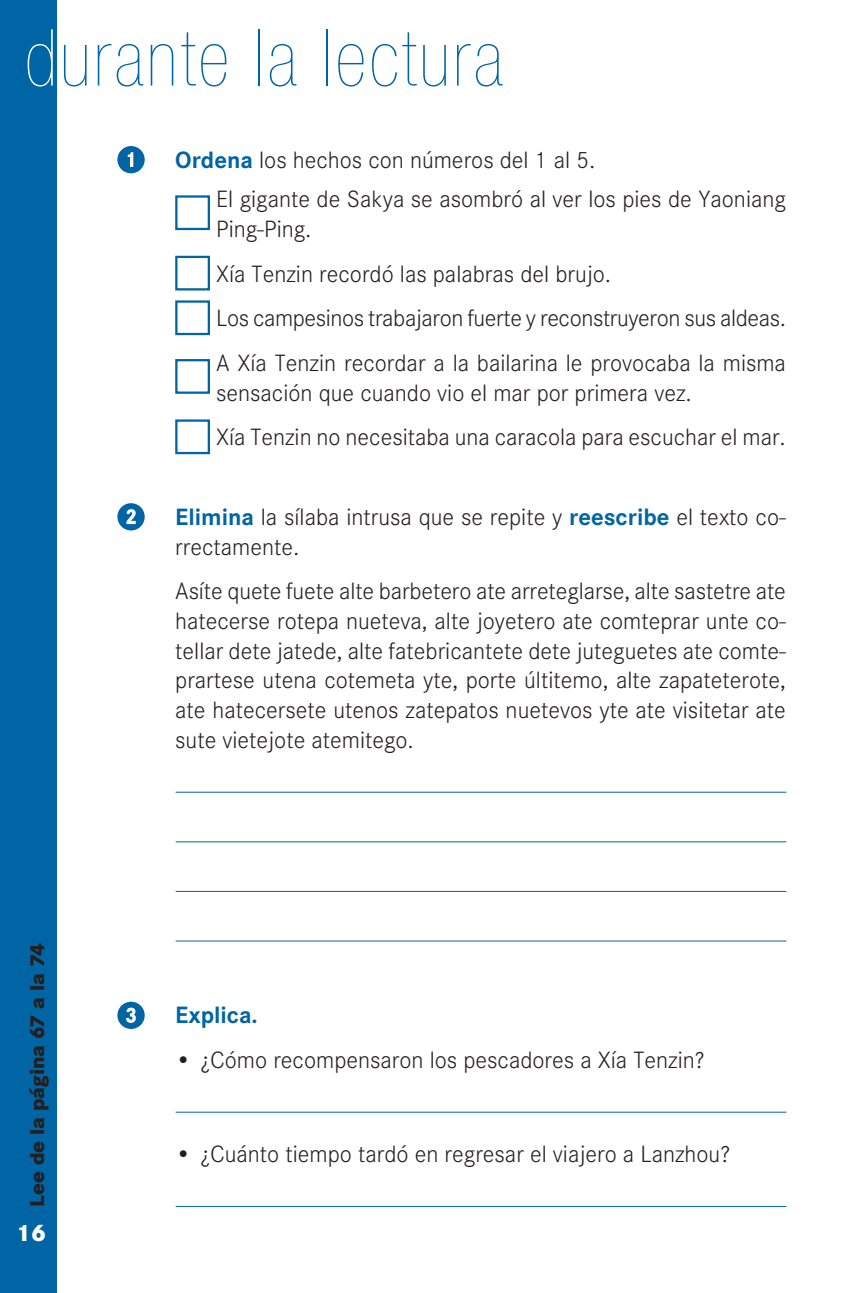
<style>
.page{position:relative;width:847px;height:1293px;background:#fff}
.page>*{position:absolute;margin:0;border:0;box-sizing:border-box;transform-origin:0 0}
.t1{font:900 condensed 78.75px "Helvetica Neue";letter-spacing:.04em;color:#0065a4}
.t2{font:300 24.5px/29.8px "Corporate S";color:#231f20}
.t3{font:700 24.5px "Corporate S";color:#0065a4}
.t4{font:800 24.5px "Corporate S";color:#fff}
.t5{font:800 21px "Corporate S";color:#231f20}
.s1{color:#fff}
.s2{font-weight:700;color:#0065a4}
.s3{font-weight:400}
</style>
<div class="page">
<div style="left:0;top:0;width:56px;height:1293px;background:#0065a4"></div>
<svg style="left:117px;top:146px;width:28px;height:27px"></svg>
<div style="left:175px;top:195px;width:35px;height:35px;border:2px solid #0065a4"></div>
<div style="left:175px;top:256px;width:35px;height:34px;border:2px solid #0065a4"></div>
<div style="left:175px;top:300px;width:35px;height:35px;border:2px solid #0065a4"></div>
<div style="left:175px;top:359px;width:35px;height:35px;border:2px solid #0065a4"></div>
<div style="left:175px;top:419px;width:35px;height:35px;border:2px solid #0065a4"></div>
<svg style="left:117px;top:503px;width:28px;height:27px"></svg>
<hr style="left:176px;top:792px;width:610px;height:1px;background:#0065a4">
<hr style="left:176px;top:841px;width:610px;height:1px;background:#0065a4">
<hr style="left:176px;top:891px;width:610px;height:1px;background:#0065a4">
<hr style="left:176px;top:940px;width:610px;height:1px;background:#0065a4">
<svg style="left:117px;top:1001px;width:28px;height:28px"></svg>
<hr style="left:176px;top:1111px;width:610px;height:1px;background:#0065a4">
<hr style="left:176px;top:1206px;width:610px;height:1px;background:#0065a4">
<h1 class="t1" style="left:25px;top:29px;width:479px"><span class="s1">d</span>urante la lectura</h1>
<p class="t2" style="left:216px;top:142px;width:571px;line-height:39.7px;text-indent:-41px"><span class="s2">Ordena</span> los hechos con números del 1 al 5.<br>El gigante de Sakya se asombró al ver los pies de Yaoniang</p>
<p class="t2" style="left:216px;top:209px;width:571px;line-height:44.6px">Ping-Ping.<br>Xía Tenzin recordó las palabras del brujo.<br>Los campesinos trabajaron fuerte y reconstruyeron sus aldeas.<br>A Xía Tenzin recordar a la bailarina le provocaba la misma</p>
<p class="t2" style="left:216px;top:372px;width:571px;line-height:44.6px">sensación que cuando vio el mar por primera vez.<br>Xía Tenzin no necesitaba una caracola para escuchar el mar.</p>
<p class="t5" style="left:29px;top:1207px;width:265px;rotate:-90deg">Lee de la página 67 a la 74</p>
<p class="t4" style="left:16px;top:1223px;width:32px">16</p>
<p class="t2" style="left:175px;top:504px;width:612px"><span class="s2">Elimina</span> la sílaba intrusa que se repite y <span class="s2">reescribe</span> el texto co&shy;rrectamente.</p>
<p class="t2" style="left:175px;top:578px;width:612px;text-align:justify">Asíte quete fuete alte barbetero ate arreteglarse, alte sastetre ate hatecerse rotepa nueteva, alte joyetero ate comteprar unte co&shy;tellar dete jatede, alte fatebricantete dete juteguetes ate comte&shy;prartese utena cotemeta yte, porte últitemo, alte zapateterote, ate hatecersete utenos zatepatos nuetevos yte ate visitetar ate sute vietejote atemitego.</p>
<p class="t3" style="left:175px;top:1006px;width:84px">Explica.</p>
<p class="t2" style="left:175px;top:1047px;width:531px"><span class="s3">•</span> ¿Cómo recompensaron los pescadores a Xía Tenzin?</p>
<p class="t2" style="left:175px;top:1141px;width:556px"><span class="s3">•</span> ¿Cuánto tiempo tardó en regresar el viajero a Lanzhou?</p>
</div>
